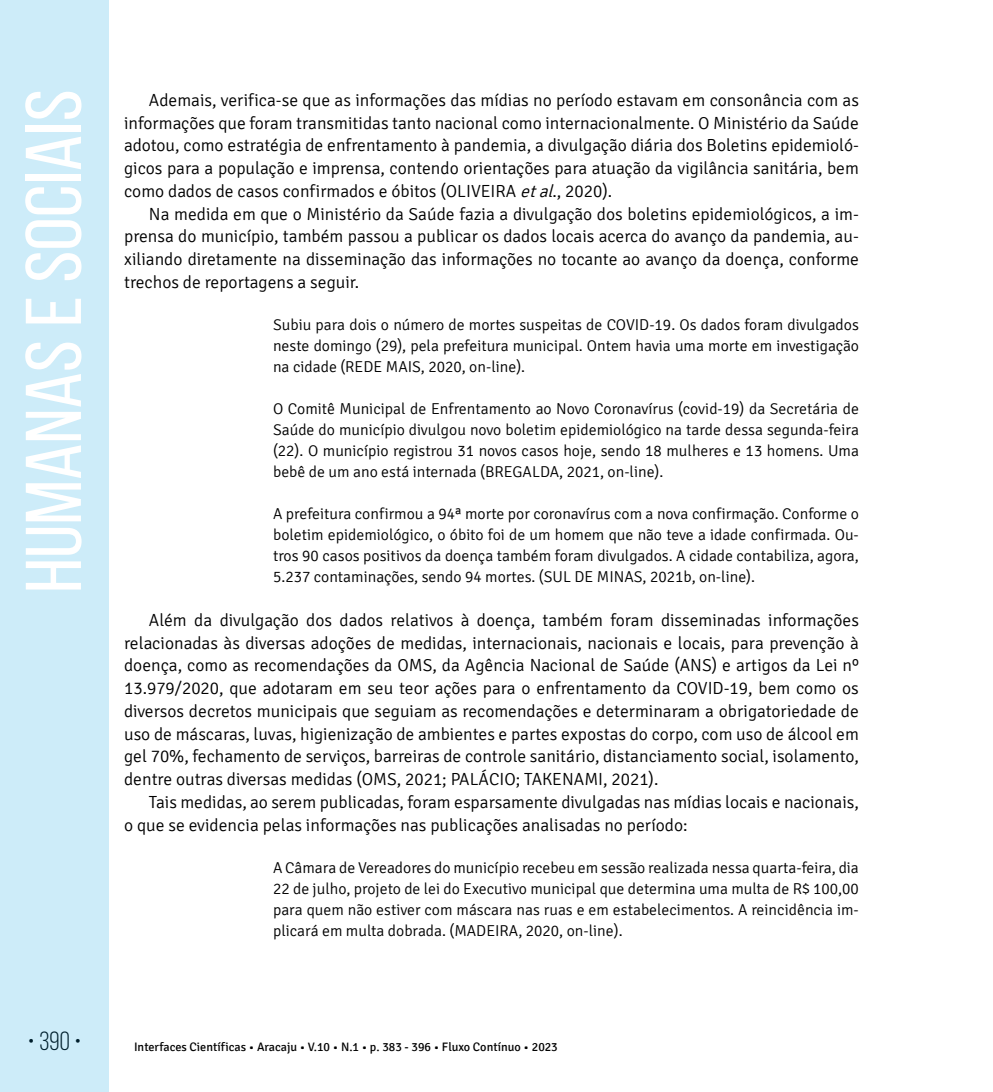
<style>
.page{position:relative;width:993px;height:1092px;background:#fff}
.page>*{position:absolute;margin:0;border:0;box-sizing:border-box;transform-origin:0 0}
.t1{font:78.75px "Bebas Neue";color:#fff;scale:1.09 1}
.t2{font:26.25px "Bebas Neue";color:#000}
.t3{font:300 17.5px/22.8px "Signika";color:#000;text-align:justify}
.t4{font:300 15.75px/21px "Signika";color:#000;text-align:justify}
.t5{font:12.25px "Signika";color:#000}
.s1{font-style:italic}
</style>
<div class="page">
<div style="left:0;top:0;width:109px;height:1091px;background:#cdecf9"></div>
<h1 class="t1" style="left:11px;top:593px;width:463px;rotate:-90deg">Humanas e Sociais</h1>
<p class="t3" style="left:124px;top:89px;width:736px;text-indent:25px">Ademais, verifica-se que as informações das mídias no período estavam em consonância com as informações que foram transmitidas tanto nacional como internacionalmente. O Ministério da Saúde adotou, como estratégia de enfrentamento à pandemia, a divulgação diária dos Boletins epidemioló&shy;gicos para a população e imprensa, contendo orientações para atuação da vigilância sanitária, bem como dados de casos confirmados e óbitos (OLIVEIRA <span class="s1">etal</span>., 2020).</p>
<p class="t3" style="left:124px;top:203px;width:736px;text-indent:25px">Na medida em que o Ministério da Saúde fazia a divulgação dos boletins epidemiológicos, a im&shy;prensa do município, também passou a publicar os dados locais acerca do avanço da pandemia, au&shy;xiliando diretamente na disseminação das informações no tocante ao avanço da doença, conforme trechos de reportagens a seguir.</p>
<p class="t4" style="left:273px;top:314px;width:587px">Subiu para dois o número de mortes suspeitas de COVID-19. Os dados foram divulgados neste domingo (29), pela prefeitura municipal. Ontem havia uma morte em investigação na cidade (REDE MAIS, 2020, on-line).</p>
<p class="t4" style="left:273px;top:398px;width:587px">O Comitê Municipal de Enfrentamento ao Novo Coronavírus (covid-19) da Secretária de Saúde do município divulgou novo boletim epidemiológico na tarde dessa segunda-feira (22). O município registrou 31 novos casos hoje, sendo 18 mulheres e 13 homens. Uma bebê de um ano está internada (BREGALDA, 2021, on-line).</p>
<p class="t4" style="left:273px;top:503px;width:587px">A prefeitura confirmou a 94ª morte por coronavírus com a nova confirmação. Conforme o boletim epidemiológico, o óbito foi de um homem que não teve a idade confirmada. Ou&shy;tros 90 casos positivos da doença também foram divulgados. A cidade contabiliza, agora, 5.237 contaminações, sendo 94 mortes. (SUL DE MINAS, 2021b, on-line).</p>
<p class="t3" style="left:124px;top:609px;width:736px;text-indent:25px">Além da divulgação dos dados relativos à doença, também foram disseminadas informações relacionadas às diversas adoções de medidas, internacionais, nacionais e locais, para prevenção à doença, como as recomendações da OMS, da Agência Nacional de Saúde (ANS) e artigos da Lei nº 13.979/2020, que adotaram em seu teor ações para o enfrentamento da COVID-19, bem como os diversos decretos municipais que seguiam as recomendações e determinaram a obrigatoriedade de uso de máscaras, luvas, higienização de ambientes e partes expostas do corpo, com uso de álcool em gel 70%, fechamento de serviços, barreiras de controle sanitário, distanciamento social, isolamento, dentre outras diversas medidas (OMS, 2021; PALÁCIO; TAKENAMI, 2021).</p>
<p class="t3" style="left:124px;top:791px;width:736px;text-indent:25px">Tais medidas, ao serem publicadas, foram esparsamente divulgadas nas mídias locais e nacionais, o que se evidencia pelas informações nas publicações analisadas no período:</p>
<p class="t4" style="left:273px;top:857px;width:587px">A Câmara de Vereadores do município recebeu em sessão realizada nessa quarta-feira, dia 22 de julho, projeto de lei do Executivo municipal que determina uma multa de R$ 100,00 para quem não estiver com máscara nas ruas e em estabelecimentos. A reincidência im&shy;plicará em multa dobrada. (MADEIRA, 2020, on-line).</p>
<h2 class="t2" style="left:28px;top:1026px;width:55px">• 390 •</h2>
<p class="t5" style="left:134px;top:1040px;width:425px">Interfaces Científicas • Aracaju • V.10 • N.1 • p. 383 - 396 • Fluxo Contínuo • 2023</p>
</div>
